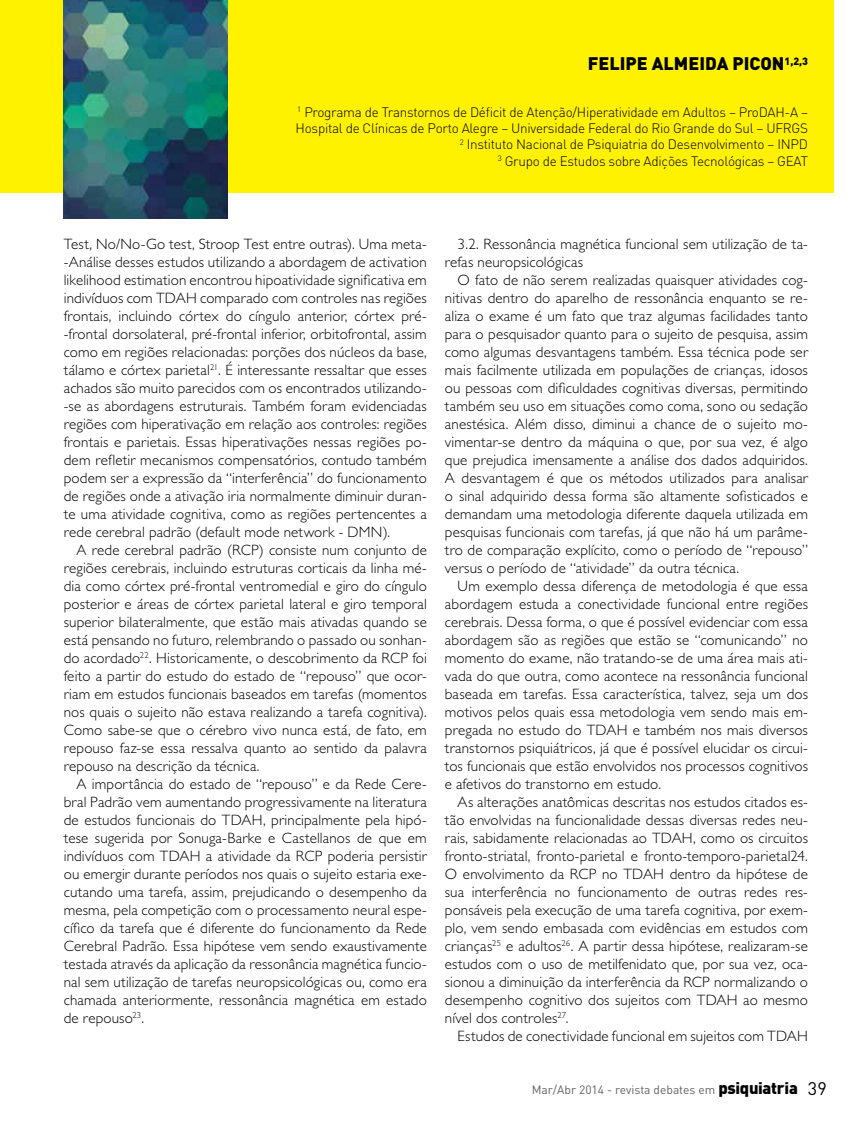
<style>
.page{position:relative;width:859px;height:1132px;background:#fff}
.page>*{position:absolute;margin:0;border:0;box-sizing:border-box;transform-origin:0 0}
.t1{font:900 18px "DIN";color:#000}
.t2{font:300 15px/18px "Gill Sans Std";letter-spacing:.01em;color:#000;text-align:justify}
.t3{font:300 13.5px/16.2px "DIN";letter-spacing:-.02em;color:#000;text-align:right}
.t4{font:12px "DIN";color:#616264}
.s1{font-weight:900;font-size:16.5px;color:#000}
.s2{font-size:18px;color:#000}
</style>
<div class="page">
<div style="left:0;top:0;width:833px;height:192px;background:#fff200"></div>
<img style="left:64px;top:0;width:164px;height:218px">
<p class="t1" style="left:588px;top:52px;width:222px">FELIPE ALMEIDA PICON<sup>1,2,3</sup></p>
<p class="t3" style="left:296px;top:104px;width:514px"><sup>1</sup> Programa de Transtornos de Déficit de Atenção/Hiperatividade em Adultos – ProDAH-A – Hospital de Clínicas de Porto Alegre – Universidade Federal do Rio Grande do Sul – UFRGS <sup>2</sup> Instituto Nacional de Psiquiatria do Desenvolvimento – INPD<br><sup>3</sup> Grupo de Estudos sobre Adições Tecnológicas – GEAT</p>
<p class="t2" style="left:64px;top:234px;width:365px">Test, No/No-Go test, Stroop Test entre outras). Uma meta--Análise desses estudos utilizando a abordagem de activation likelihood estimation encontrou hipoatividade significativa em indivíduos com TDAH comparado com controles nas regiões frontais, incluindo córtex do cíngulo anterior, córtex pré--frontal dorsolateral, pré-frontal inferior, orbitofrontal, assim como em regiões relacionadas: porções dos núcleos da base, tálamo e córtex parietal<sup>21</sup>. É interessante ressaltar que esses achados são muito parecidos com os encontrados utilizando--se as abordagens estruturais. Também foram evidenciadas regiões com hiperativação em relação aos controles: regiões frontais e parietais. Essas hiperativações nessas regiões po&shy;dem refletir mecanismos compensatórios, contudo também podem ser a expressão da “interferência” do funcionamento de regiões onde a ativação iria normalmente diminuir duran&shy;te uma atividade cognitiva, como as regiões pertencentes a rede cerebral padrão (default mode network - DMN).</p>
<p class="t2" style="left:64px;top:540px;width:365px;text-indent:13px">A rede cerebral padrão (RCP) consiste num conjunto de regiões cerebrais, incluindo estruturas corticais da linha mé&shy;dia como córtex pré-frontal ventromedial e giro do cíngulo posterior e áreas de córtex parietal lateral e giro temporal superior bilateralmente, que estão mais ativadas quando se está pensando no futuro, relembrando o passado ou sonhan&shy;do acordado<sup>22</sup>. Historicamente, o descobrimento da RCP foi feito a partir do estudo do estado de “repouso” que ocor&shy;riam em estudos funcionais baseados em tarefas (momentos nos quais o sujeito não estava realizando a tarefa cognitiva).<br>Como sabe-se que o cérebro vivo nunca está, de fato, em repouso faz-se essa ressalva quanto ao sentido da palavra repouso na descrição da técnica.</p>
<p class="t2" style="left:64px;top:774px;width:365px;text-indent:13px">A importância do estado de “repouso” e da Rede Cere&shy;bral Padrão vem aumentando progressivamente na literatura de estudos funcionais do TDAH, principalmente pela hipó&shy;tese sugerida por Sonuga-Barke e Castellanos de que em indivíduos com TDAH a atividade da RCP poderia persistir ou emergir durante períodos nos quais o sujeito estaria exe&shy;cutando uma tarefa, assim, prejudicando o desempenho da mesma, pela competição com o processamento neural espe&shy;cífico da tarefa que é diferente do funcionamento da Rede Cerebral Padrão. Essa hipótese vem sendo exaustivamente testada através da aplicação da ressonância magnética funcio&shy;nal sem utilização de tarefas neuropsicológicas ou, como era chamada anteriormente, ressonância magnética em estado de repouso<sup>23</sup>.</p>
<p class="t2" style="left:445px;top:234px;width:365px;text-indent:13px">3.2. Ressonância magnética funcional sem utilização de ta&shy;refas neuropsicológicas</p>
<p class="t2" style="left:445px;top:270px;width:365px;text-indent:13px">O fato de não serem realizadas quaisquer atividades cog&shy;nitivas dentro do aparelho de ressonância enquanto se re&shy;aliza o exame é um fato que traz algumas facilidades tanto para o pesquisador quanto para o sujeito de pesquisa, assim como algumas desvantagens também. Essa técnica pode ser mais facilmente utilizada em populações de crianças, idosos ou pessoas com dificuldades cognitivas diversas, permitindo também seu uso em situações como coma, sono ou sedação anestésica. Além disso, diminui a chance de o sujeito mo&shy;vimentar-se dentro da máquina o que, por sua vez, é algo que prejudica imensamente a análise dos dados adquiridos.<br>A desvantagem é que os métodos utilizados para analisar o sinal adquirido dessa forma são altamente sofisticados e demandam uma metodologia diferente daquela utilizada em pesquisas funcionais com tarefas, já que não há um parâme&shy;tro de comparação explícito, como o período de “repouso” versus o período de “atividade” da outra técnica.</p>
<p class="t2" style="left:445px;top:576px;width:365px;text-indent:13px">Um exemplo dessa diferença de metodologia é que essa abordagem estuda a conectividade funcional entre regiões cerebrais. Dessa forma, o que é possível evidenciar com essa abordagem são as regiões que estão se “comunicando” no momento do exame, não tratando-se de uma área mais ati&shy;vada do que outra, como acontece na ressonância funcional baseada em tarefas. Essa característica, talvez, seja um dos motivos pelos quais essa metodologia vem sendo mais em&shy;pregada no estudo do TDAH e também nos mais diversos transtornos psiquiátricos, já que é possível elucidar os circui&shy;tos funcionais que estão envolvidos nos processos cognitivos e afetivos do transtorno em estudo.</p>
<p class="t2" style="left:445px;top:792px;width:365px;text-indent:13px">As alterações anatômicas descritas nos estudos citados es&shy;tão envolvidas na funcionalidade dessas diversas redes neu&shy;rais, sabidamente relacionadas ao TDAH, como os circuitos fronto-striatal, fronto-parietal e fronto-temporo-parietal24.<br>O envolvimento da RCP no TDAH dentro da hipótese de sua interferência no funcionamento de outras redes res&shy;ponsáveis pela execução de uma tarefa cognitiva, por exem&shy;plo, vem sendo embasada com evidências em estudos com crianças<sup>25</sup> e adultos<sup>26</sup>. A partir dessa hipótese, realizaram-se estudos com o uso de metilfenidato que, por sua vez, oca&shy;sionou a diminuição da interferência da RCP normalizando o desempenho cognitivo dos sujeitos com TDAH ao mesmo nível dos controles<sup>27</sup>.</p>
<p class="t2" style="left:458px;top:1026px;width:352px">Estudos de conectividade funcional em sujeitos com TDAH</p>
<p class="t4" style="left:532px;top:1082px;width:296px">Mar/Abr 2014 - revista debates em <span class="s1">psiquiatria</span> <span class="s2">39</span></p>
</div>
